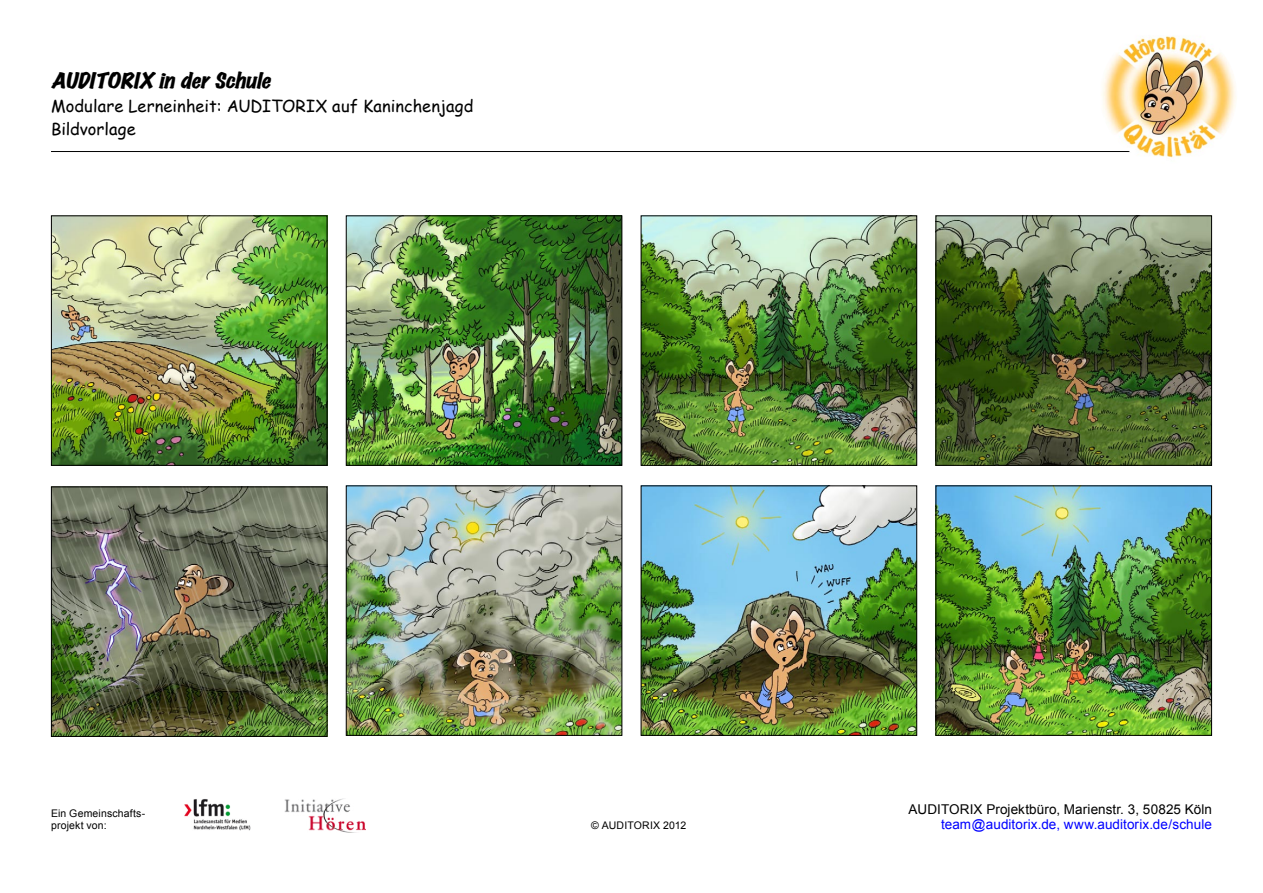
<style>
.page{position:relative;width:1263px;height:893px;background:#fff}
.page>*{position:absolute;margin:0;border:0;box-sizing:border-box;transform-origin:0 0}
.t1{font:italic expanded 19.5px "Marker Felt";color:#000;scale:1.1 1}
.t2{font:16.5px "Comic Sans MS";letter-spacing:.005em;color:#000}
.t3{font:13.5px "Arial";letter-spacing:.005em;color:#000}
.t4{font:13.5px "Arial";letter-spacing:.005em;color:#00f}
.t5{font:10.5px "Arial";letter-spacing:.015em;color:#000}
</style>
<div class="page">
<hr style="left:51px;top:151px;width:1112px;height:1px;background:#000">
<img style="left:1100px;top:26px;width:137px;height:138px;border-radius:50%">
<img style="left:284px;top:799px;width:81px;height:33px">
<img style="left:184px;top:799px;width:67px;height:32px">
<img style="left:348px;top:487px;width:272px;height:247px">
<div style="left:346px;top:485px;width:276px;height:251px;border:1px solid #000"></div>
<img style="left:643px;top:217px;width:272px;height:247px">
<div style="left:641px;top:215px;width:276px;height:251px;border:1px solid #000"></div>
<img style="left:348px;top:217px;width:272px;height:247px">
<div style="left:346px;top:215px;width:276px;height:251px;border:1px solid #000"></div>
<img style="left:53px;top:488px;width:272px;height:247px">
<div style="left:51px;top:486px;width:276px;height:251px;border:1px solid #000"></div>
<img style="left:937px;top:487px;width:273px;height:247px">
<div style="left:935px;top:485px;width:277px;height:251px;border:1px solid #000"></div>
<img style="left:53px;top:217px;width:272px;height:247px">
<div style="left:51px;top:215px;width:276px;height:251px;border:1px solid #000"></div>
<img style="left:937px;top:217px;width:273px;height:247px">
<div style="left:935px;top:215px;width:277px;height:251px;border:1px solid #000"></div>
<img style="left:643px;top:487px;width:272px;height:247px">
<div style="left:641px;top:485px;width:276px;height:251px;border:1px solid #000"></div>
<p class="t1" style="left:51px;top:70px;width:205px">AUDITORIX in derSchule</p>
<p class="t2" style="left:51px;top:93px;width:424px">Modulare Lerneinheit: AUDITORIX auf Kaninchenjagd</p>
<p class="t2" style="left:51px;top:117px;width:86px">Bildvorlage</p>
<p class="t5" style="left:51px;top:808px;width:96px">Ein Gemeinschafts-</p>
<p class="t5" style="left:51px;top:820px;width:57px">projekt von:</p>
<p class="t5" style="left:591px;top:820px;width:97px">© AUDITORIX 2012</p>
<p class="t3" style="left:908px;top:802px;width:305px">AUDITORIX Projektbüro, Marienstr. 3, 50825 Köln</p>
<p class="t4" style="left:941px;top:817px;width:272px">team@auditorix.de, www.auditorix.de/schule</p>
</div>
